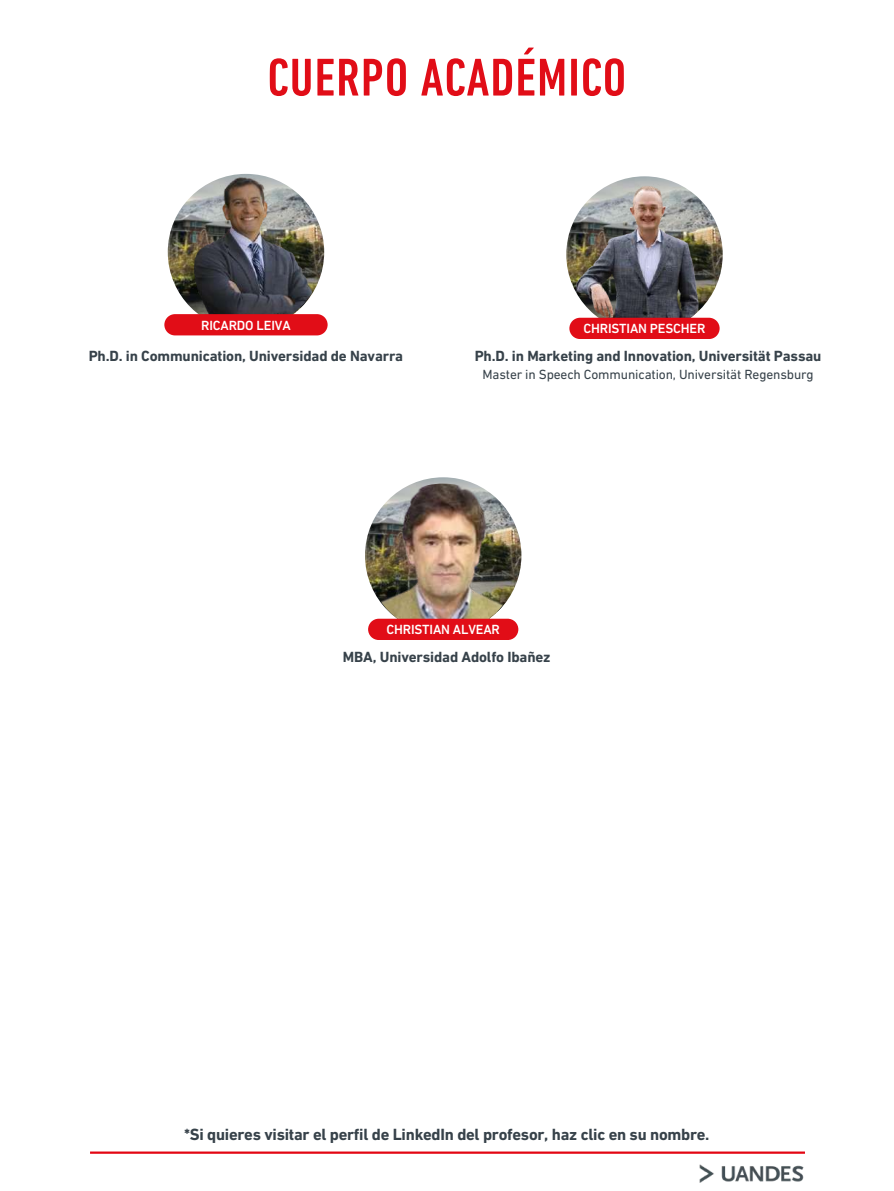
<style>
.page{position:relative;width:894px;height:1191px;background:#fff}
.page>*{position:absolute;margin:0;border:0;box-sizing:border-box;transform-origin:0 0}
.t1{font:500 condensed 54px "DIN Next LT Pro";letter-spacing:.02em;color:#e10d17}
.t2{font:700 16.5px "DIN Next LT Pro";letter-spacing:-.015em;color:#37424a}
.t3{font:700 15px "DIN Next LT Pro";letter-spacing:-.01em;color:#37424a}
.t4{font:13.5px "DIN Next LT Pro";letter-spacing:-.01em;color:#37424a}
.t5{font:500 13.5px "DIN Next LT Pro";letter-spacing:-.01em;color:#fff}
</style>
<div class="page">
<img style="left:699px;top:1164px;width:105px;height:19px">
<hr style="left:90px;top:1151px;width:714px;height:2px;background:#e30613">
<img style="left:168px;top:173px;width:156px;height:156px;border-radius:50%">
<svg style="left:164px;top:314px;width:163px;height:21px;background:#e1141d"></svg>
<img style="left:538px;top:155px;width:185px;height:184px;border-radius:50%">
<div style="left:569px;top:318px;width:150px;height:21px;background:#e10d17"></div>
<img style="left:365px;top:477px;width:156px;height:156px;border-radius:50%">
<img style="left:367px;top:483px;width:152px;height:150px;border-radius:50%">
<svg style="left:368px;top:618px;width:150px;height:22px;background:#e11922"></svg>
<h1 class="t1" style="left:267px;top:55px;width:360px">CUERPO ACADÉMICO</h1>
<p class="t5" style="left:201px;top:320px;width:91px">RICARDO LEIVA</p>
<p class="t3" style="left:89px;top:350px;width:316px">Ph.D. in Communication, Universidad de Navarra</p>
<p class="t5" style="left:583px;top:323px;width:123px">CHRISTIAN PESCHER</p>
<p class="t3" style="left:474px;top:350px;width:348px">Ph.D. in Marketing and Innovation, Universität Passau</p>
<p class="t4" style="left:482px;top:369px;width:333px">Master in Speech Communication, Universität Regensburg</p>
<p class="t5" style="left:386px;top:623px;width:115px">CHRISTIAN ALVEAR</p>
<p class="t3" style="left:343px;top:650px;width:209px">MBA, Universidad Adolfo Ibañez</p>
<p class="t2" style="left:184px;top:1127px;width:527px">*Si quieres visitar el perfil de LinkedIn del profesor, haz clic en su nombre.</p>
</div>
